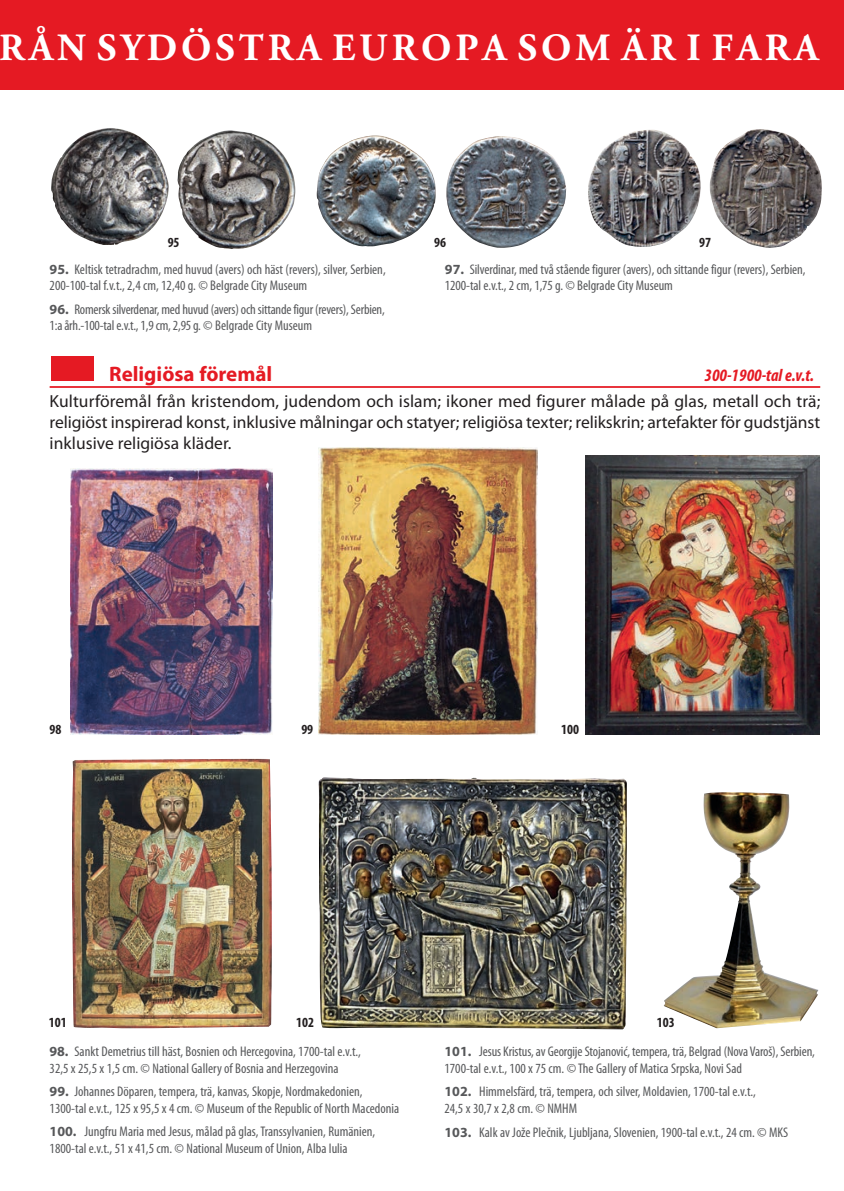
<style>
.page{position:relative;width:844px;height:1191px;background:#fff}
.page>*{position:absolute;margin:0;border:0;box-sizing:border-box;transform-origin:0 0}
.t1{font:700 38.5px "Adobe Garamond Pro";letter-spacing:.1em;color:#fff}
.t2{font:700 21px "Myriad Pro";color:#e51a23}
.t3{font:17.5px/21px "Myriad Pro";letter-spacing:-.005em;color:#231f20;text-align:justify}
.t4{font:italic 700 condensed 17.5px "Myriad Pro";color:#e51a23}
.t5{font:condensed 14px/16.8px "Myriad Pro";color:#57585a}
.t6{font:700 condensed 14px "Myriad Pro";color:#231f20}
.s1{font-weight:700;font-stretch:normal}
</style>
<div class="page">
<img style="left:51px;top:128px;width:118px;height:117px">
<img style="left:177px;top:130px;width:118px;height:119px">
<img style="left:316px;top:135px;width:250px;height:113px">
<img style="left:588px;top:129px;width:233px;height:119px">
<hr style="left:50px;top:386px;width:770px;height:2px;background:#e51a23">
<div style="left:51px;top:356px;width:43px;height:25px;background:#e51a23"></div>
<div style="left:0;top:0;width:843px;height:89px;background:#e51a23"></div>
<hr style="left:843px;top:0;width:1px;height:89px;background:#e51a23">
<img style="left:71px;top:468px;width:202px;height:266px">
<img style="left:319px;top:448px;width:218px;height:286px">
<img style="left:585px;top:456px;width:233px;height:278px">
<img style="left:72px;top:759px;width:200px;height:269px">
<img style="left:318px;top:777px;width:308px;height:252px">
<img style="left:663px;top:792px;width:155px;height:236px">
<h1 class="t1" style="left:0;top:26px;width:820px">RÅN SYDÖSTRA EUROPA SOM ÄR I FARA</h1>
<p class="t6" style="left:168px;top:234px;width:13px">95</p>
<p class="t6" style="left:434px;top:234px;width:13px">96</p>
<p class="t6" style="left:699px;top:234px;width:13px">97</p>
<p class="t5" style="left:50px;top:261px;width:337px"><span class="s1">95.</span> Keltisk tetradrachm, med huvud (avers) och häst (revers), silver, Serbien,<br>200-100-tal f.v.t., 2,4 cm, 12,40 g. © Belgrade City Museum</p>
<p class="t5" style="left:50px;top:301px;width:336px"><span class="s1">96.</span> Romersk silverdenar, med huvud (avers) och sittande figur (revers), Serbien,<br>1:a årh.-100-tal e.v.t., 1,9 cm, 2,95 g. © Belgrade City Museum</p>
<p class="t5" style="left:445px;top:261px;width:362px"><span class="s1">97.</span> Silverdinar, med två stående figurer (avers), och sittande figur (revers), Serbien,<br>1200-tal e.v.t., 2 cm, 1,75 g. © Belgrade City Museum</p>
<h2 class="t2" style="left:109px;top:362px;width:164px">Religiösa föremål</h2>
<p class="t4" style="left:704px;top:366px;width:111px">300-1900-tal e.v.t.</p>
<p class="t3" style="left:50px;top:391px;width:772px">Kulturföremål från kristendom, judendom och islam; ikoner med figurer målade på glas, metall och trä; religiöst inspirerad konst, inklusive målningar och statyer; religiösa texter; relikskrin; artefakter för gudstjänst inklusive religiösa kläder.</p>
<p class="t6" style="left:49px;top:721px;width:13px">98</p>
<p class="t6" style="left:301px;top:721px;width:13px">99</p>
<p class="t6" style="left:561px;top:721px;width:19px">100</p>
<p class="t6" style="left:49px;top:1015px;width:19px">101</p>
<p class="t6" style="left:296px;top:1015px;width:19px">102</p>
<p class="t6" style="left:656px;top:1015px;width:19px">103</p>
<p class="t5" style="left:50px;top:1043px;width:313px"><span class="s1">98.</span> Sankt Demetrius till häst, Bosnien och Hercegovina, 1700-tal e.v.t.,<br>32,5 x 25,5 x 1,5 cm. © National Gallery of Bosnia and Herzegovina</p>
<p class="t5" style="left:50px;top:1083px;width:351px"><span class="s1">99.</span> Johannes Döparen, tempera, trä, kanvas, Skopje, Nordmakedonien,<br>1300-tal e.v.t., 125 x 95,5 x 4 cm. © Museum of the Republic of North Macedonia</p>
<p class="t5" style="left:50px;top:1123px;width:327px"><span class="s1">100.</span> Jungfru Maria med Jesus, målad på glas, Transsylvanien, Rumänien,<br>1800-tal e.v.t., 51 x 41,5 cm. © National Museum of Union, Alba Iulia</p>
<p class="t5" style="left:444px;top:1043px;width:372px"><span class="s1">101.</span> Jesus Kristus, av Georgije Stojanović, tempera, trä, Belgrad (Nova Varoš), Serbien,<br>1700-tal e.v.t., 100 x 75 cm. © The Gallery of Matica Srpska, Novi Sad</p>
<p class="t5" style="left:444px;top:1083px;width:313px"><span class="s1">102.</span> Himmelsfärd, trä, tempera, och silver, Moldavien, 1700-tal e.v.t.,<br>24,5 x 30,7 x 2,8 cm. © NMHM</p>
<p class="t5" style="left:444px;top:1123px;width:345px"><span class="s1">103.</span> Kalk av Jože Plečnik, Ljubljana, Slovenien, 1900-tal e.v.t., 24 cm. © MKS</p>
</div>
